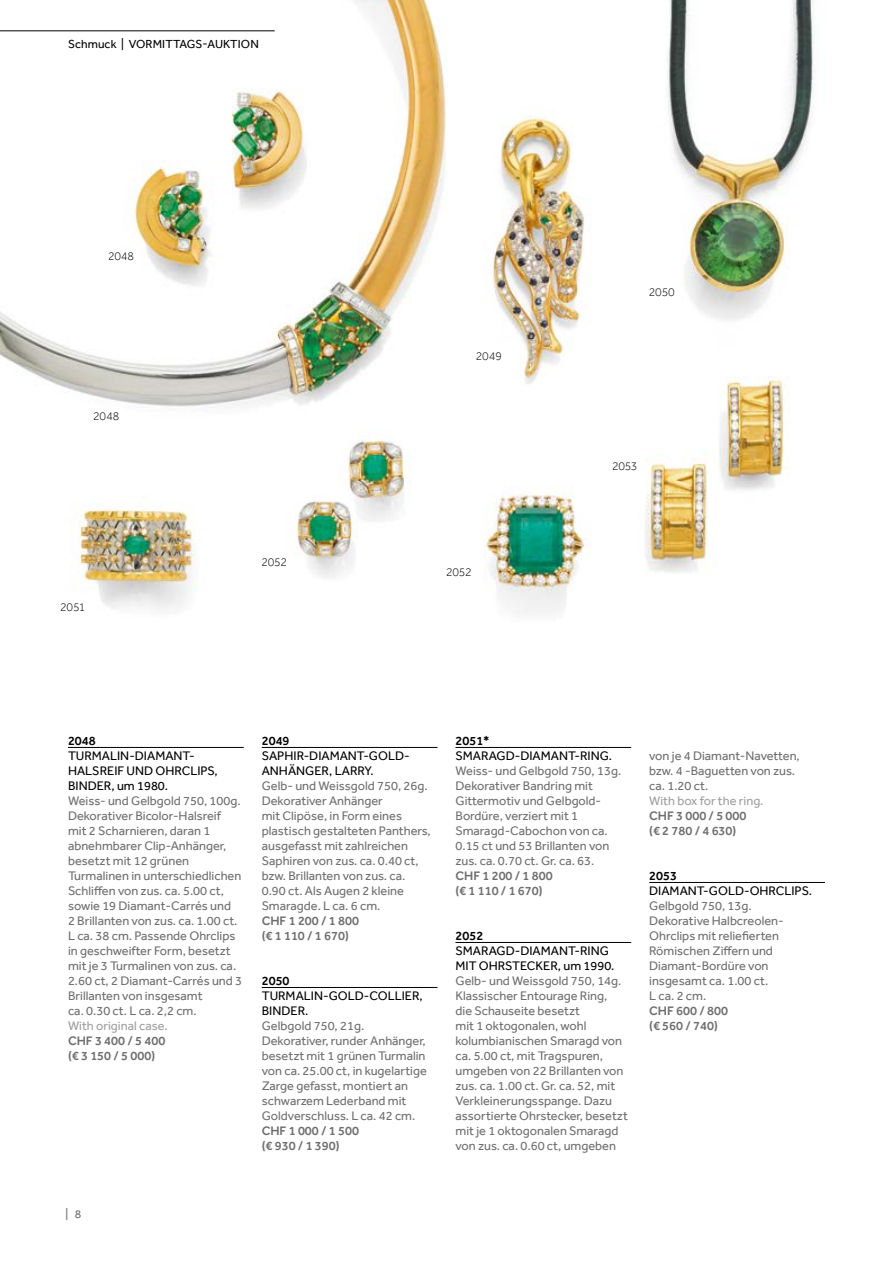
<style>
.page{position:relative;width:893px;height:1263px;background:#fff}
.page>*{position:absolute;margin:0;border:0;box-sizing:border-box;transform-origin:0 0}
.Beschreibung{font:12.75px/15px "Effra";color:#706f6f}
.Titel{font:12.75px/15px "Effra";color:#000}
.Schätzung{font:500 12.75px "Effra";color:#706f6f}
.Schätzung_Euro{font:500 12.75px "Effra";color:#706f6f}
.Footnote{font:12.75px "Effra";color:#9f9f9f}
.Lot{font:500 12.75px "Effra";color:#000}
.t1{font:300 12px "Effra";letter-spacing:.01em;color:#000}
.t2{font:12px "Effra";letter-spacing:.01em;color:#000}
.t3{font:12px "Effra";color:#706f6f}
</style>
<div class="page">
<img style="left:0;top:0;width:815px;height:613px">
<hr style="left:0;top:30px;width:275px;height:1px;background:#000">
<hr style="left:68px;top:747px;width:176px;height:1px;background:#000">
<hr style="left:262px;top:747px;width:175px;height:1px;background:#000">
<hr style="left:262px;top:987px;width:175px;height:1px;background:#000">
<hr style="left:455px;top:747px;width:176px;height:1px;background:#000">
<hr style="left:455px;top:942px;width:176px;height:1px;background:#000">
<hr style="left:649px;top:882px;width:176px;height:1px;background:#000">
<p class="t2" style="left:68px;top:37px;width:192px">Schmuck | VORMITTAGS-AUKTION</p>
<p class="t1" style="left:108px;top:249px;width:27px">2048</p>
<p class="t1" style="left:94px;top:409px;width:27px">2048</p>
<p class="t1" style="left:61px;top:599px;width:25px">2051</p>
<p class="t1" style="left:262px;top:554px;width:26px">2052</p>
<p class="t1" style="left:476px;top:349px;width:27px">2049</p>
<p class="t1" style="left:446px;top:565px;width:26px">2052</p>
<p class="t1" style="left:649px;top:284px;width:27px">2050</p>
<p class="t1" style="left:612px;top:459px;width:26px">2053</p>
<p class="Lot" style="left:68px;top:733px;width:29px">2048</p>
<p class="Titel" style="left:68px;top:748px;width:151px">TURMALIN-DIAMANT-<br>HALSREIF UND OHRCLIPS,<br>BINDER, um 1980.</p>
<p class="Beschreibung" style="left:68px;top:793px;width:174px">Weiss- und Gelbgold 750, 100g.</p>
<p class="Beschreibung" style="left:68px;top:808px;width:176px">Dekorativer Bicolor-Halsreif mit 2 Scharnieren, daran 1 abnehmbarer Clip-Anhänger, besetzt mit 12 grünen<br>Turmalinen in unterschiedlichen<br>Schliffen von zus. ca. 5.00 ct, sowie 19 Diamant-Carrés und<br>2 Brillanten von zus. ca. 1.00 ct.<br>L ca. 38 cm. Passende Ohrclips in geschweifter Form, besetzt mit je 3 Turmalinen von zus. ca.<br>2.60 ct, 2 Diamant-Carrés und 3<br>Brillanten von insgesamt</p>
<p class="Beschreibung" style="left:68px;top:1003px;width:130px">ca. 0.30 ct. L ca. 2,2 cm.</p>
<p class="Footnote" style="left:68px;top:1018px;width:101px">With original case.</p>
<p class="Schätzung" style="left:68px;top:1033px;width:99px">CHF 3 400 / 5 400</p>
<p class="Schätzung_Euro" style="left:68px;top:1048px;width:89px">(€ 3 150 / 5 000)</p>
<p class="Lot" style="left:262px;top:733px;width:29px">2049</p>
<p class="Titel" style="left:262px;top:748px;width:149px">SAPHIR-DIAMANT-GOLD-<br>ANHÄNGER, LARRY.</p>
<p class="Beschreibung" style="left:262px;top:778px;width:167px">Gelb- und Weissgold 750, 26g.</p>
<p class="Beschreibung" style="left:262px;top:793px;width:171px">Dekorativer Anhänger<br>mit Clipöse, in Form eines plastisch gestalteten Panthers, ausgefasst mit zahlreichen<br>Saphiren von zus. ca. 0.40 ct, bzw. Brillanten von zus. ca.<br>0.90 ct. Als Augen 2 kleine<br>Smaragde. L ca. 6 cm.</p>
<p class="Schätzung" style="left:262px;top:913px;width:99px">CHF 1 200 / 1 800</p>
<p class="Schätzung_Euro" style="left:262px;top:928px;width:89px">(€ 1 110 / 1 670)</p>
<p class="Lot" style="left:262px;top:973px;width:29px">2050</p>
<p class="Titel" style="left:262px;top:988px;width:163px">TURMALIN-GOLD-COLLIER,<br>BINDER.</p>
<p class="Beschreibung" style="left:262px;top:1018px;width:104px">Gelbgold 750, 21g.</p>
<p class="Beschreibung" style="left:262px;top:1033px;width:167px">Dekorativer, runder Anhänger, besetzt mit 1 grünen Turmalin von ca. 25.00 ct, in kugelartige<br>Zarge gefasst, montiert an schwarzem Lederband mit<br>Goldverschluss. L ca. 42 cm.</p>
<p class="Schätzung" style="left:262px;top:1123px;width:99px">CHF 1 000 / 1 500</p>
<p class="Schätzung_Euro" style="left:262px;top:1138px;width:79px">(€ 930 / 1 390)</p>
<p class="t3" style="left:65px;top:1207px;width:17px">| 8</p>
<p class="Lot" style="left:455px;top:733px;width:36px">2051*</p>
<p class="Titel" style="left:455px;top:748px;width:158px">SMARAGD-DIAMANT-RING.</p>
<p class="Beschreibung" style="left:455px;top:763px;width:167px">Weiss- und Gelbgold 750, 13g.</p>
<p class="Beschreibung" style="left:455px;top:778px;width:155px">Dekorativer Bandring mit<br>Gittermotiv und Gelbgold-<br>Bordüre, verziert mit 1<br>Smaragd-Cabochon von ca.<br>0.15 ct und 53 Brillanten von zus. ca. 0.70 ct. Gr. ca. 63.</p>
<p class="Schätzung" style="left:455px;top:868px;width:99px">CHF 1 200 / 1 800</p>
<p class="Schätzung_Euro" style="left:455px;top:883px;width:89px">(€ 1 110 / 1 670)</p>
<p class="Lot" style="left:455px;top:928px;width:29px">2052</p>
<p class="Titel" style="left:455px;top:943px;width:161px">SMARAGD-DIAMANT-RING<br>MIT OHRSTECKER, um 1990.</p>
<p class="Beschreibung" style="left:455px;top:973px;width:167px">Gelb- und Weissgold 750, 14g.</p>
<p class="Beschreibung" style="left:455px;top:988px;width:174px">Klassischer Entourage Ring,<br>die Schauseite besetzt<br>mit 1 oktogonalen, wohl kolumbianischen Smaragd von ca. 5.00 ct, mit Tragspuren, umgeben von 22 Brillanten von zus. ca. 1.00 ct. Gr. ca. 52, mit<br>Verkleinerungsspange. Dazu assortierte Ohrstecker, besetzt mit je 1 oktogonalen Smaragd von zus. ca. 0.60 ct, umgeben</p>
<p class="Beschreibung" style="left:649px;top:748px;width:152px">von je 4 Diamant-Navetten, bzw. 4 -Baguetten von zus.</p>
<p class="Beschreibung" style="left:649px;top:778px;width:61px">ca. 1.20 ct.</p>
<p class="Footnote" style="left:649px;top:793px;width:116px">With box for the ring.</p>
<p class="Schätzung" style="left:649px;top:808px;width:99px">CHF 3 000 / 5 000</p>
<p class="Schätzung_Euro" style="left:649px;top:823px;width:89px">(€ 2 780 / 4 630)</p>
<p class="Lot" style="left:649px;top:868px;width:29px">2053</p>
<p class="Titel" style="left:649px;top:883px;width:164px">DIAMANT-GOLD-OHRCLIPS.</p>
<p class="Beschreibung" style="left:649px;top:898px;width:104px">Gelbgold 750, 13g.</p>
<p class="Beschreibung" style="left:649px;top:913px;width:136px">Dekorative Halbcreolen-<br>Ohrclips mit reliefierten<br>Römischen Ziffern und<br>Diamant-Bordüre von insgesamt ca. 1.00 ct.</p>
<p class="Beschreibung" style="left:649px;top:988px;width:59px">L ca. 2 cm.</p>
<p class="Schätzung" style="left:649px;top:1003px;width:80px">CHF 600 / 800</p>
<p class="Schätzung_Euro" style="left:649px;top:1018px;width:70px">(€ 560 / 740)</p>
</div>
